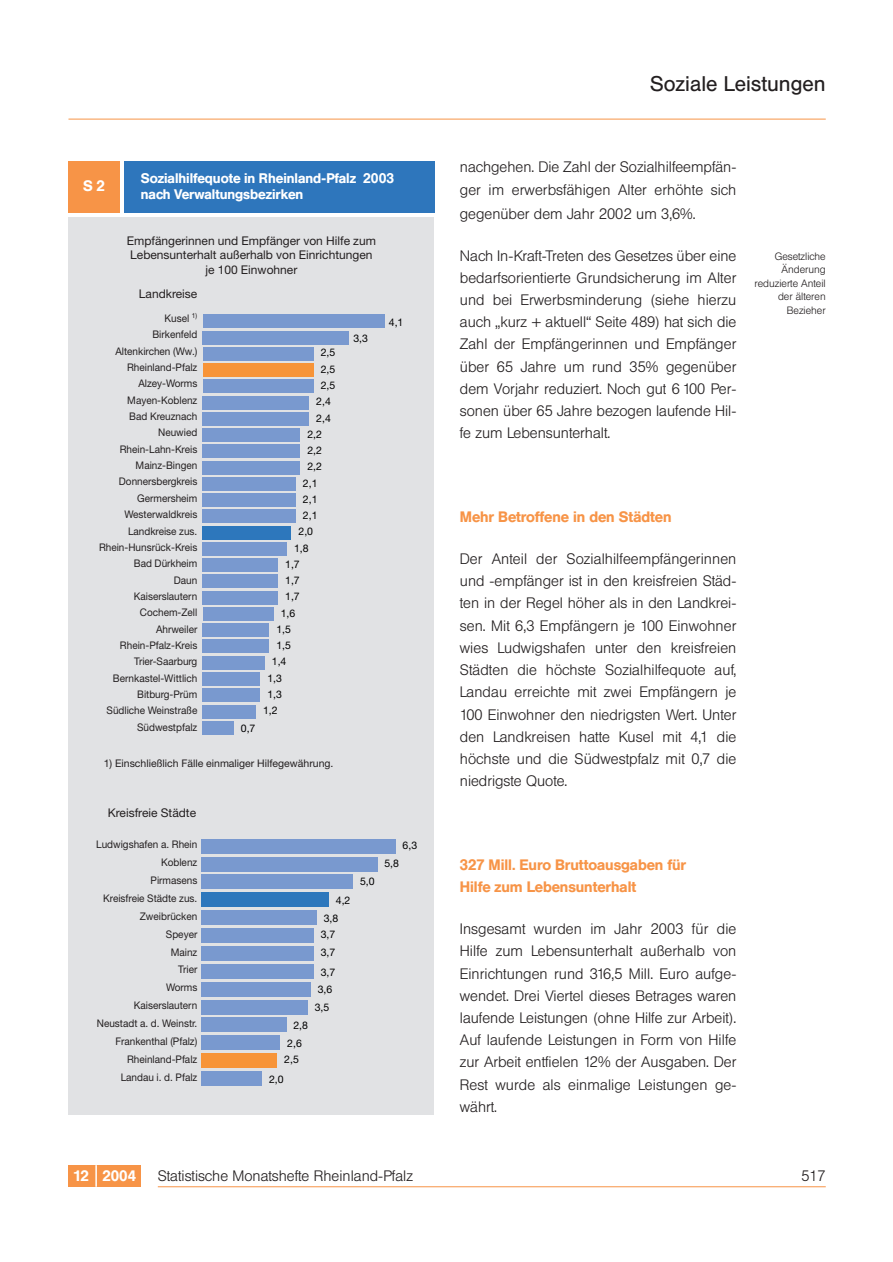
<style>
.page{position:relative;width:893px;height:1262px;background:#fff}
.page>*{position:absolute;margin:0;border:0;box-sizing:border-box;transform-origin:0 0}
.t1{font:21px "Helvetica BQ";color:#231f20}
.t2{font:300 15px/22.2px "Helvetica BQ";color:#231f20;text-align:justify}
.t3{font:500 15px/22.2px "Helvetica BQ";color:#f79447}
.t4{font:500 15px "Helvetica BQ";color:#fff}
.t5{font:500 13.8px/16.5px "Helvetica BQ";color:#fff}
.t6{font:12px/14.4px "Helvetica Neue LT";color:#231f20;text-align:center}
.t7{font:10.5px/16.4px "Helvetica Neue LT";color:#231f20;text-align:right;scale:.95 1}
.t8{font:10.5px "Helvetica Neue LT";color:#000}
.t9{font:300 10.5px/13.5px "Helvetica BQ";color:#231f20;text-align:right}
.t10{font:10.5px "Helvetica Neue LT";color:#231f20}
</style>
<div class="page">
<hr style="left:68px;top:119px;width:757px;height:1px;background:#f79447">
<hr style="left:158px;top:1186px;width:667px;height:1px;background:#f79447">
<div style="left:68px;top:1165px;width:73px;height:21px;background:#f79447"></div>
<hr style="left:95px;top:1165px;width:2px;height:21px;background:#fff">
<div style="left:68px;top:217px;width:366px;height:897px;background:#e1e2e4"></div>
<div style="left:201px;top:1071px;width:61px;height:14px;background:#7999cf"></div>
<div style="left:201px;top:1053px;width:76px;height:15px;background:#f79438"></div>
<div style="left:201px;top:1035px;width:79px;height:15px;background:#7999cf"></div>
<div style="left:201px;top:1017px;width:85px;height:15px;background:#7999cf"></div>
<div style="left:201px;top:999px;width:106px;height:15px;background:#7999cf"></div>
<div style="left:201px;top:981px;width:109px;height:15px;background:#7999cf"></div>
<div style="left:201px;top:964px;width:113px;height:14px;background:#7999cf"></div>
<div style="left:201px;top:946px;width:113px;height:14px;background:#7999cf"></div>
<div style="left:201px;top:928px;width:113px;height:15px;background:#7999cf"></div>
<div style="left:201px;top:910px;width:116px;height:15px;background:#7999cf"></div>
<div style="left:201px;top:892px;width:128px;height:15px;background:#2d77bc"></div>
<div style="left:201px;top:874px;width:152px;height:15px;background:#7999cf"></div>
<div style="left:201px;top:856px;width:176px;height:15px;background:#7999cf"></div>
<div style="left:201px;top:838px;width:194px;height:15px;background:#7999cf"></div>
<div style="left:202px;top:721px;width:32px;height:13px;background:#7999cf"></div>
<div style="left:202px;top:705px;width:54px;height:13px;background:#7999cf"></div>
<div style="left:202px;top:688px;width:58px;height:14px;background:#7999cf"></div>
<div style="left:202px;top:672px;width:58px;height:14px;background:#7999cf"></div>
<div style="left:202px;top:656px;width:63px;height:13px;background:#7999cf"></div>
<div style="left:202px;top:640px;width:67px;height:13px;background:#7999cf"></div>
<div style="left:202px;top:623px;width:67px;height:14px;background:#7999cf"></div>
<div style="left:202px;top:607px;width:71px;height:13px;background:#7999cf"></div>
<div style="left:202px;top:591px;width:76px;height:13px;background:#7999cf"></div>
<div style="left:202px;top:574px;width:76px;height:14px;background:#7999cf"></div>
<div style="left:202px;top:558px;width:76px;height:14px;background:#7999cf"></div>
<div style="left:202px;top:542px;width:85px;height:13px;background:#7999cf"></div>
<div style="left:202px;top:526px;width:89px;height:13px;background:#2d77bc"></div>
<div style="left:202px;top:510px;width:94px;height:13px;background:#7999cf"></div>
<div style="left:202px;top:493px;width:94px;height:14px;background:#7999cf"></div>
<div style="left:202px;top:477px;width:94px;height:13px;background:#7999cf"></div>
<div style="left:202px;top:461px;width:98px;height:13px;background:#7999cf"></div>
<div style="left:202px;top:444px;width:98px;height:14px;background:#7999cf"></div>
<div style="left:202px;top:428px;width:98px;height:14px;background:#7999cf"></div>
<div style="left:202px;top:412px;width:107px;height:13px;background:#7999cf"></div>
<div style="left:202px;top:396px;width:107px;height:13px;background:#7999cf"></div>
<div style="left:202px;top:379px;width:111px;height:14px;background:#7999cf"></div>
<div style="left:202px;top:363px;width:111px;height:14px;background:#f79438"></div>
<div style="left:202px;top:347px;width:111px;height:13px;background:#7999cf"></div>
<div style="left:202px;top:331px;width:147px;height:13px;background:#7999cf"></div>
<div style="left:202px;top:314px;width:182px;height:14px;background:#7999cf"></div>
<div style="left:68px;top:162px;width:51px;height:51px;background:#f79447"></div>
<div style="left:124px;top:162px;width:310px;height:51px;background:#2e76bc"></div>
<p class="t4" style="left:83px;top:180px;width:23px">S 2</p>
<p class="t5" style="left:141px;top:170px;width:255px">Sozialhilfequote in Rheinland-Pfalz 2003 nach Verwaltungsbezirken</p>
<p class="t6" style="left:127px;top:235px;width:250px">Empfängerinnen und Empfänger von Hilfe zum<br>Lebensunterhalt außerhalb von Einrichtungen je 100 Einwohner</p>
<p class="t6" style="left:139px;top:287px;width:60px">Landkreise</p>
<p class="t7" style="left:99px;top:311px;width:105px">Kusel <sup>1)<br></sup>Birkenfeld<br>Altenkirchen (Ww.)<br>Rheinland-Pfalz<br>Alzey-Worms<br>Mayen-Koblenz<br>Bad Kreuznach<br>Neuwied<br>Rhein-Lahn-Kreis<br>Mainz-Bingen<br>Donnersbergkreis<br>Germersheim<br>Westerwaldkreis<br>Landkreise zus.<br>Rhein-Hunsrück-Kreis<br>Bad Dürkheim<br>Daun<br>Kaiserslautern<br>Cochem-Zell<br>Ahrweiler<br>Rhein-Pfalz-Kreis<br>Trier-Saarburg<br>Bernkastel-Wittlich<br>Bitburg-Prüm<br>Südliche Weinstraße<br>Südwestpfalz</p>
<p class="t8" style="left:241px;top:724px;width:16px">0,7</p>
<p class="t8" style="left:321px;top:349px;width:16px">2,5</p>
<p class="t8" style="left:321px;top:365px;width:16px">2,5</p>
<p class="t8" style="left:321px;top:381px;width:16px">2,5</p>
<p class="t8" style="left:316px;top:398px;width:16px">2,4</p>
<p class="t8" style="left:316px;top:414px;width:16px">2,4</p>
<p class="t8" style="left:307px;top:430px;width:16px">2,2</p>
<p class="t8" style="left:307px;top:446px;width:16px">2,2</p>
<p class="t8" style="left:307px;top:463px;width:16px">2,2</p>
<p class="t8" style="left:303px;top:479px;width:16px">2,1</p>
<p class="t8" style="left:303px;top:495px;width:16px">2,1</p>
<p class="t8" style="left:303px;top:511px;width:16px">2,1</p>
<p class="t8" style="left:298px;top:528px;width:16px">2,0</p>
<p class="t8" style="left:294px;top:544px;width:16px">1,8</p>
<p class="t8" style="left:285px;top:560px;width:16px">1,7</p>
<p class="t8" style="left:285px;top:576px;width:16px">1,7</p>
<p class="t8" style="left:285px;top:593px;width:16px">1,7</p>
<p class="t8" style="left:281px;top:609px;width:16px">1,6</p>
<p class="t8" style="left:276px;top:625px;width:16px">1,5</p>
<p class="t8" style="left:276px;top:641px;width:16px">1,5</p>
<p class="t8" style="left:272px;top:658px;width:16px">1,4</p>
<p class="t8" style="left:267px;top:674px;width:16px">1,3</p>
<p class="t8" style="left:267px;top:690px;width:16px">1,3</p>
<p class="t8" style="left:263px;top:706px;width:16px">1,2</p>
<p class="t10" style="left:104px;top:759px;width:231px">1) Einschließlich Fälle einmaliger Hilfegewährung.</p>
<p class="t8" style="left:353px;top:334px;width:16px">3,3</p>
<p class="t8" style="left:389px;top:318px;width:16px">4,1</p>
<p class="t6" style="left:108px;top:806px;width:90px">Kreisfreie Städte</p>
<p class="t7" style="left:96px;top:836px;width:108px;line-height:17.9px">Ludwigshafen a. Rhein<br>Koblenz<br>Pirmasens<br>Kreisfreie Städte zus.<br>Zweibrücken<br>Speyer<br>Mainz<br>Trier<br>Worms<br>Kaiserslautern<br>Neustadt a. d. Weinstr.<br>Frankenthal (Pfalz)<br>Rheinland-Pfalz<br>Landau i. d. Pfalz</p>
<p class="t8" style="left:336px;top:896px;width:16px">4,2</p>
<p class="t8" style="left:324px;top:914px;width:16px">3,8</p>
<p class="t8" style="left:321px;top:930px;width:16px">3,7</p>
<p class="t8" style="left:321px;top:948px;width:16px">3,7</p>
<p class="t8" style="left:321px;top:968px;width:16px">3,7</p>
<p class="t8" style="left:318px;top:985px;width:16px">3,6</p>
<p class="t8" style="left:314px;top:1003px;width:16px">3,5</p>
<p class="t8" style="left:293px;top:1021px;width:16px">2,8</p>
<p class="t8" style="left:287px;top:1039px;width:16px">2,6</p>
<p class="t8" style="left:284px;top:1055px;width:16px">2,5</p>
<p class="t8" style="left:269px;top:1075px;width:16px">2,0</p>
<p class="t8" style="left:360px;top:877px;width:16px">5,0</p>
<p class="t8" style="left:402px;top:841px;width:16px">6,3</p>
<p class="t8" style="left:384px;top:859px;width:16px">5,8</p>
<h1 class="t1" style="left:649px;top:76px;width:177px">Soziale Leistungen</h1>
<p class="t2" style="left:460px;top:157px;width:278px;line-height:23.2px">nachgehen. Die Zahl der Sozialhilfeempfän&shy;ger im erwerbsfähigen Alter erhöhte sich gegenüber dem Jahr 2002 um 3,6%.</p>
<p class="t2" style="left:460px;top:245px;width:278px">Nach In-Kraft-Treten des Gesetzes über eine bedarfsorientierte Grundsicherung im Alter und bei Erwerbsminderung (siehe hierzu auch „kurz + aktuell“ Seite 489) hat sich die Zahl der Empfängerinnen und Empfänger über 65 Jahre um rund 35% gegenüber dem Vorjahr reduziert. Noch gut 6 100 Per&shy;sonen über 65 Jahre bezogen laufende Hil&shy;fe zum Lebensunterhalt.</p>
<p class="t9" style="left:754px;top:250px;width:73px">Gesetzliche<br>Änderung reduzierte Anteil der älteren<br>Bezieher</p>
<p class="t3" style="left:460px;top:507px;width:213px">Mehr Betroffene in den Städten</p>
<p class="t2" style="left:460px;top:549px;width:278px">Der Anteil der Sozialhilfeempfängerinnen und -empfänger ist in den kreisfreien Städ&shy;ten in der Regel höher als in den Landkrei&shy;sen. Mit 6,3 Empfängern je 100 Einwohner wies Ludwigshafen unter den kreisfreien Städten die höchste Sozialhilfequote auf, Landau erreichte mit zwei Empfängern je 100 Einwohner den niedrigsten Wert. Unter den Landkreisen hatte Kusel mit 4,1 die höchste und die Südwestpfalz mit 0,7 die niedrigste Quote.</p>
<p class="t3" style="left:460px;top:854px;width:228px">327 Mill. Euro Bruttoausgaben für<br>Hilfe zum Lebensunterhalt</p>
<p class="t2" style="left:460px;top:919px;width:278px">Insgesamt wurden im Jahr 2003 für die Hilfe zum Lebensunterhalt außerhalb von Einrichtungen rund 316,5 Mill. Euro aufge&shy;wendet. Drei Viertel dieses Betrages waren laufende Leistungen (ohne Hilfe zur Arbeit).<br>Auf laufende Leistungen in Form von Hilfe zur Arbeit entfielen 12% der Ausgaben. Der Rest wurde als einmalige Leistungen ge&shy;währt.</p>
<p class="t4" style="left:73px;top:1170px;width:64px">12 2004</p>
<p class="t2" style="left:158px;top:1165px;width:256px">Statistische Monatshefte Rheinland-Pfalz</p>
<p class="t2" style="left:801px;top:1165px;width:26px">517</p>
</div>
